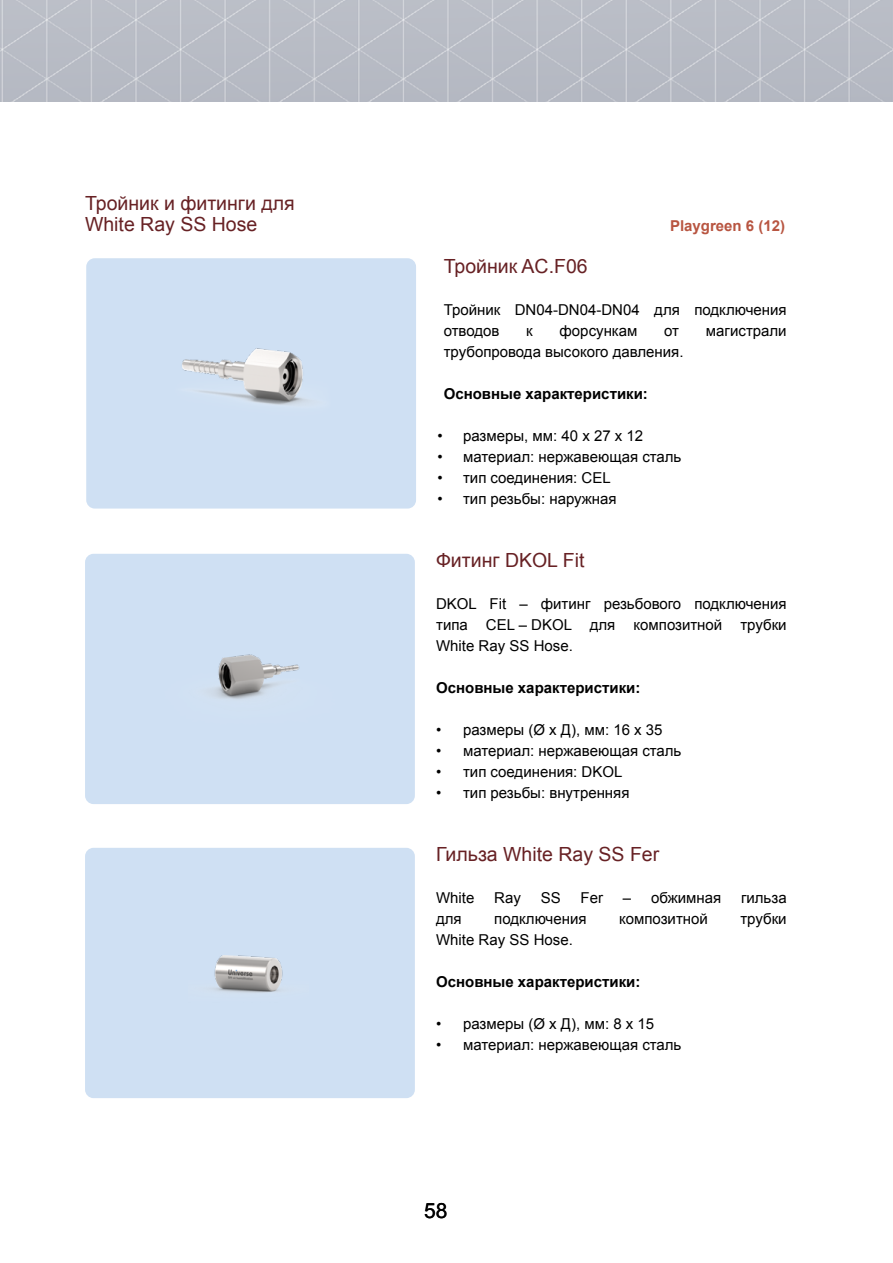
<style>
.page{position:relative;width:893px;height:1263px;background:#fff}
.page>*{position:absolute;margin:0;border:0;box-sizing:border-box;transform-origin:0 0}
.t1{font:21px "Arial";color:#000}
.t2{font:19.5px/21px "Arial";color:#672124}
.t3{font:15px/21px "Arial";color:#000}
.t4{font:700 15px "Arial";color:#000}
.t5{font:700 15px "Arial";color:#b85541}
</style>
<div class="page">
<img style="left:0;top:0;width:893px;height:102px">
<div style="left:86px;top:258px;width:330px;height:251px;background:#cfe0f3;border-radius:9px"></div>
<img style="left:182px;top:348px;width:125px;height:57px">
<div style="left:85px;top:554px;width:330px;height:250px;background:#cfe0f3;border-radius:9px"></div>
<img style="left:211px;top:654px;width:89px;height:45px">
<div style="left:85px;top:848px;width:330px;height:250px;background:#cfe0f3;border-radius:9px"></div>
<img style="left:213px;top:955px;width:70px;height:38px">
<h2 class="t2" style="left:85px;top:193px;width:211px">Тройник и фитинги для<br>White Ray SS Hose</h2>
<p class="t5" style="left:670px;top:216px;width:117px">Playgreen 6 (12)</p>
<h2 class="t2" style="left:444px;top:256px;width:146px">Тройник AC.F06</h2>
<p class="t3" style="left:444px;top:299px;width:344px">Тройник DN04-DN04-DN04 для подключения отводов</p>
<p class="t3" style="left:526px;top:320px;width:8px">к</p>
<p class="t3" style="left:560px;top:320px;width:79px">форсункам</p>
<p class="t3" style="left:664px;top:320px;width:16px">от</p>
<p class="t3" style="left:706px;top:320px;width:82px">магистрали</p>
<p class="t3" style="left:444px;top:341px;width:241px">трубопровода высокого давления.</p>
<p class="t4" style="left:444px;top:384px;width:206px">Основные характеристики:</p>
<p class="t3" style="left:437px;top:425px;width:207px">• размеры, мм: 40 х 27 x 12</p>
<p class="t3" style="left:437px;top:446px;width:246px">• материал: нержавеющая сталь</p>
<p class="t3" style="left:437px;top:467px;width:175px">• тип соединения: CEL</p>
<p class="t3" style="left:437px;top:488px;width:181px">• тип резьбы: наружная</p>
<h2 class="t2" style="left:436px;top:550px;width:150px">Фитинг DKOL Fit</h2>
<p class="t3" style="left:436px;top:593px;width:352px;text-align:justify">DKOL Fit – фитинг резьбового подключения типа CEL – DKOL для композитной трубки White Ray SS Hose.</p>
<p class="t4" style="left:436px;top:678px;width:206px">Основные характеристики:</p>
<p class="t3" style="left:436px;top:719px;width:228px">• размеры (Ø х Д), мм: 16 х 35</p>
<p class="t3" style="left:436px;top:740px;width:247px">• материал: нержавеющая сталь</p>
<p class="t3" style="left:436px;top:761px;width:188px">• тип соединения: DKOL</p>
<p class="t3" style="left:436px;top:782px;width:195px">• тип резьбы: внутренняя</p>
<h2 class="t2" style="left:436px;top:844px;width:225px">Гильза White Ray SS Fer</h2>
<p class="t3" style="left:436px;top:887px;width:40px">White</p>
<p class="t3" style="left:494px;top:887px;width:28px">Ray</p>
<p class="t3" style="left:541px;top:887px;width:22px">SS</p>
<p class="t3" style="left:581px;top:887px;width:24px">Fer</p>
<p class="t3" style="left:623px;top:887px;width:100px">– обжимная</p>
<p class="t3" style="left:741px;top:887px;width:47px">гильза</p>
<p class="t3" style="left:436px;top:908px;width:27px">для</p>
<p class="t3" style="left:494px;top:908px;width:94px">подключения</p>
<p class="t3" style="left:619px;top:908px;width:90px">композитной</p>
<p class="t3" style="left:740px;top:908px;width:48px">трубки</p>
<p class="t3" style="left:436px;top:929px;width:138px">White Ray SS Hose.</p>
<p class="t4" style="left:436px;top:972px;width:206px">Основные характеристики:</p>
<p class="t3" style="left:436px;top:1013px;width:220px">• размеры (Ø х Д), мм: 8 х 15</p>
<p class="t3" style="left:436px;top:1034px;width:247px">• материал: нержавеющая сталь</p>
<h1 class="t1" style="left:424px;top:1197px;width:25px">58</h1>
</div>
